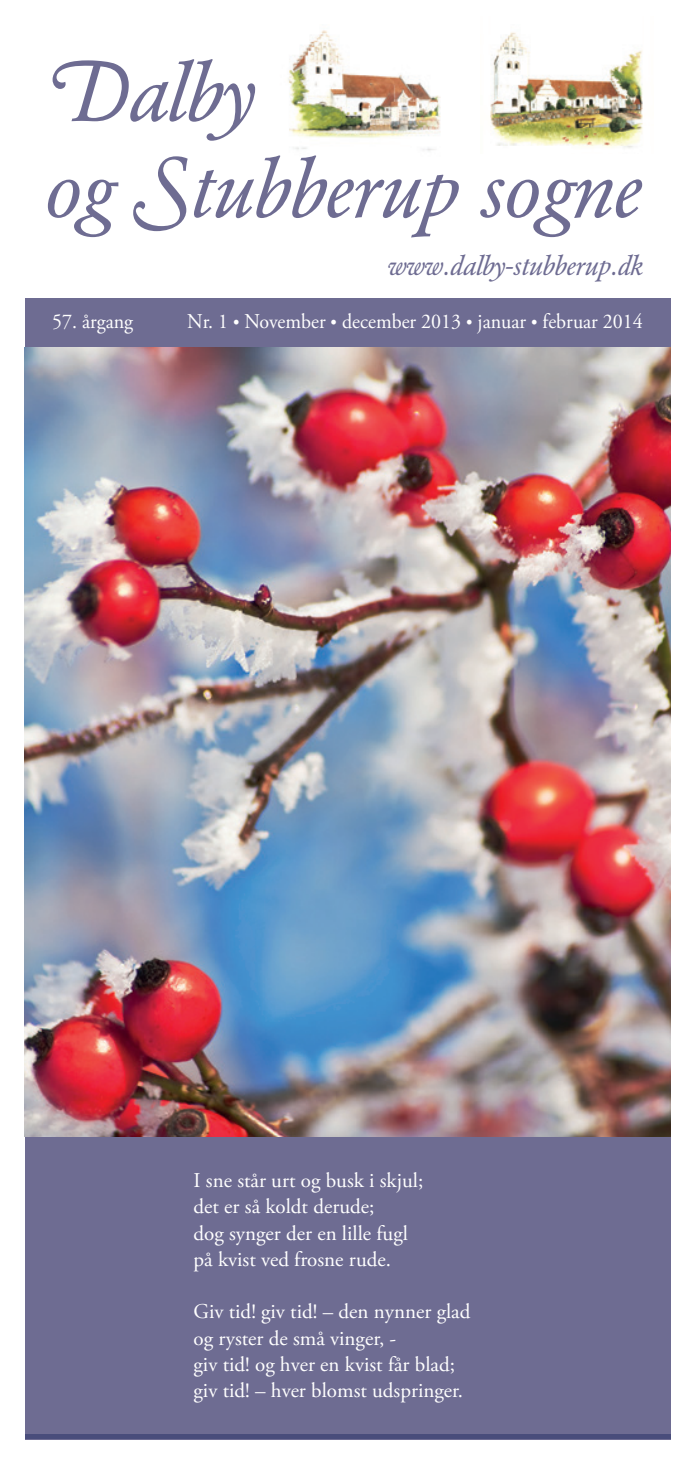
<style>
.page{position:relative;width:695px;height:1474px;background:#fff}
.page>*{position:absolute;margin:0;border:0;box-sizing:border-box;transform-origin:0 0}
.t1{font:italic 84px/96.2px "Garamond BE Swash";letter-spacing:-.01em;color:#6e6c92}
.t2{font:italic 28px "Garamond BE Swash";letter-spacing:-.01em;color:#6e6c92}
.t3{font:21px/26.2px "Adobe Garamond Pro";color:#fff}
.t4{font:21px "Adobe Garamond Pro";color:#fff;scale:.95 1}
.s1{font-size:17.5px}
</style>
<div class="page">
<div style="left:25px;top:298px;width:645px;height:1141px;background:#6e6c92"></div>
<img style="left:25px;top:347px;width:645px;height:789px">
<img style="left:288px;top:30px;width:153px;height:121px">
<img style="left:490px;top:32px;width:153px;height:116px">
<div style="left:25px;top:1434px;width:645px;height:5px;background:#494d7b"></div>
<h1 class="t1" style="left:45px;top:51px;width:598px">Dalby<br>og Stubberup sogne</h1>
<h2 class="t2" style="left:388px;top:248px;width:256px">www.dalby-stubberup.dk</h2>
<p class="t4" style="left:52px;top:308px;width:87px">57. årgang</p>
<p class="t4" style="left:187px;top:308px;width:481px">Nr. 1 <span class="s1">•</span> November <span class="s1">•</span> december 2013 <span class="s1">•</span> januar <span class="s1">•</span> februar 2014</p>
<p class="t3" style="left:193px;top:1167px;width:231px">I sne står urt og busk i skjul; det er så koldt derude;<br>dog synger der en lille fugl på kvist ved frosne rude.</p>
<p class="t3" style="left:193px;top:1299px;width:278px">Giv tid! giv tid! – den nynner glad og ryster de små vinger, -<br>giv tid! og hver en kvist får blad; giv tid! – hver blomst udspringer.</p>
</div>
